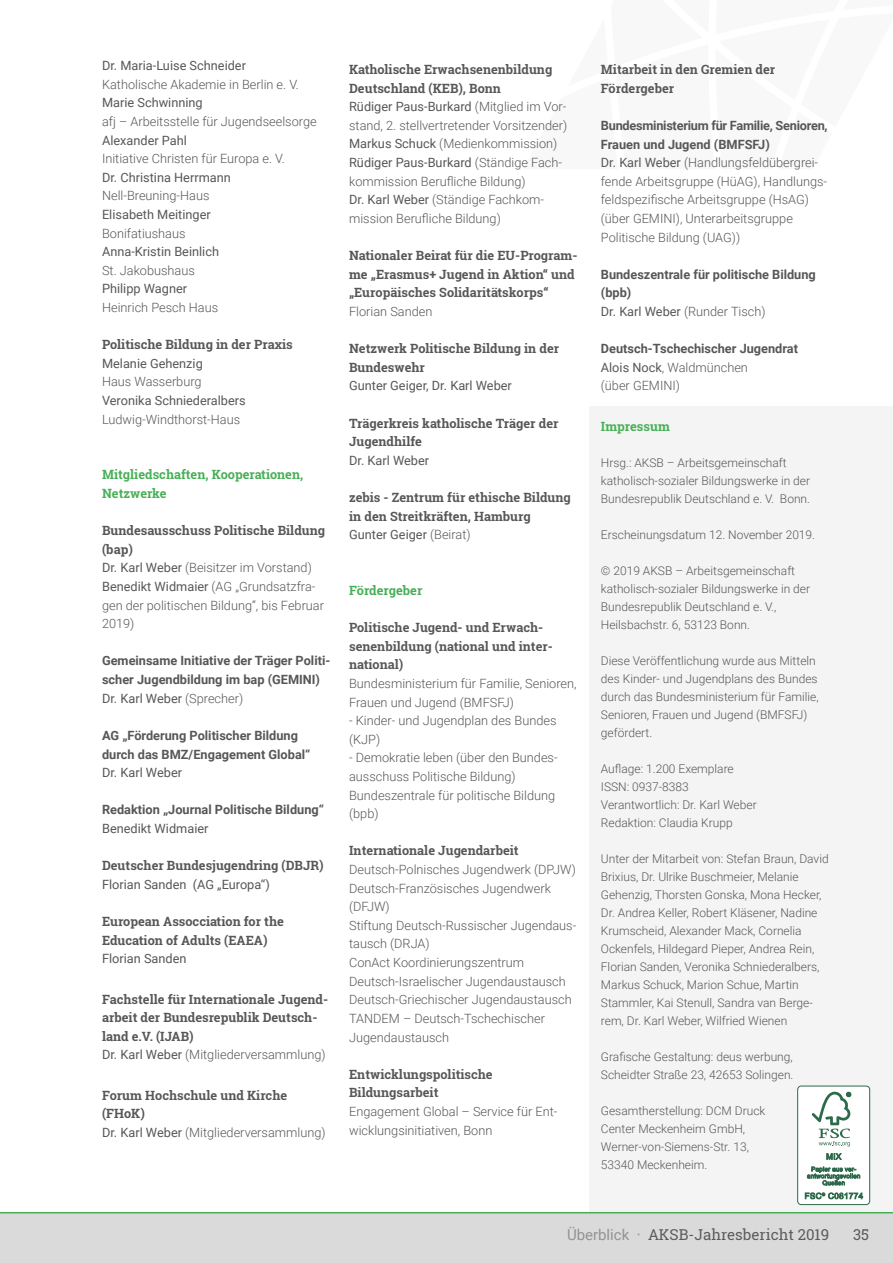
<style>
.page{position:relative;width:893px;height:1263px;background:#fff}
.page>*{position:absolute;margin:0;border:0;box-sizing:border-box;transform-origin:0 0}
.t1{font:15px "Roboto Slab";color:#5c5c5b}
.t2{font:300 12.75px/18.6px "Roboto";color:#575756}
.t3{font:700 12.75px/18.6px "Roboto Slab";color:#575756}
.t4{font:700 12.75px/18.6px "Roboto";color:#575756}
.t5{font:12.75px "Roboto";color:#575756}
.t6{font:700 12.75px/18.6px "Roboto Slab";color:#48af57}
.t7{font:300 12px/18px "Roboto";color:#575756}
.s1{font-weight:400}
.s2{font-weight:300}
.s3{font-weight:700}
.s4{font-family:"Roboto";color:#939392}
.s5{color:#939392}
</style>
<div class="page">
<div style="left:589px;top:406px;width:304px;height:817px;background:#f4f4f4"></div>
<div style="left:0;top:1213px;width:893px;height:50px;background:#dadada"></div>
<hr style="left:0;top:1212px;width:893px;height:1px;background:#48af57">
<div style="left:798px;top:1086px;width:72px;height:118px;background:#fff;border-radius:4px"></div>
<div style="left:797px;top:1086px;width:73px;height:119px;border:1px solid #2d6a4a;border-radius:4px"></div>
<svg style="left:812px;top:1092px;width:39px;height:54px"></svg>
<svg style="left:826px;top:1153px;width:16px;height:7px"></svg>
<svg style="left:807px;top:1166px;width:53px;height:20px"></svg>
<svg style="left:805px;top:1192px;width:58px;height:7px"></svg>
<p class="t5" style="left:102px;top:57px;width:145px">Dr. Maria-Luise Schneider</p>
<p class="t2" style="left:102px;top:74px;width:198px">Katholische Akademie in Berlin e. V.</p>
<p class="t5" style="left:102px;top:94px;width:102px">Marie Schwinning</p>
<p class="t2" style="left:102px;top:112px;width:216px">afj – Arbeitsstelle für Jugendseelsorge</p>
<p class="t5" style="left:102px;top:131px;width:86px">Alexander Pahl</p>
<p class="t2" style="left:102px;top:149px;width:184px">Initiative Christen für Europa e. V.</p>
<p class="t5" style="left:102px;top:168px;width:130px">Dr. Christina Herrmann</p>
<p class="t2" style="left:102px;top:186px;width:109px">Nell-Breuning-Haus</p>
<p class="t5" style="left:102px;top:206px;width:110px">Elisabeth Meitinger</p>
<p class="t2" style="left:102px;top:223px;width:85px">Bonifatiushaus</p>
<p class="t5" style="left:102px;top:243px;width:119px">Anna-Kristin Beinlich</p>
<p class="t2" style="left:102px;top:260px;width:94px">St. Jakobushaus</p>
<p class="t5" style="left:102px;top:280px;width:87px">Philipp Wagner</p>
<p class="t2" style="left:102px;top:298px;width:118px">Heinrich Pesch Haus</p>
<p class="t3" style="left:102px;top:335px;width:192px">Politische Bildung in der Praxis</p>
<p class="t5" style="left:102px;top:354px;width:102px">Melanie Gehenzig</p>
<p class="t2" style="left:102px;top:372px;width:101px">Haus Wasserburg</p>
<p class="t5" style="left:102px;top:392px;width:145px">Veronika Schniederalbers</p>
<p class="t2" style="left:102px;top:409px;width:140px">Ludwig-Windthorst-Haus</p>
<p class="t6" style="left:102px;top:465px;width:203px">Mitgliedschaften, Kooperationen,<br>Netzwerke</p>
<p class="t3" style="left:102px;top:521px;width:225px">Bundesausschuss Politische Bildung (bap)</p>
<p class="t2" style="left:102px;top:558px;width:224px"><span class="s1">Dr. Karl Weber</span> (Beisitzer im Vorstand)<br><span class="s1">Benedikt Widmaier</span> (AG „Grundsatzfra&shy;gen der politischen Bildung“, bis Februar<br>2019)</p>
<p class="t4" style="left:102px;top:651px;width:230px">Gemeinsame Initiative der Träger Politi&shy;scher Jugendbildung im bap (GEMINI)<br><span class="s1">Dr. Karl Weber</span> <span class="s2">(Sprecher)</span></p>
<p class="t4" style="left:102px;top:726px;width:210px">AG „Förderung Politischer Bildung durch das BMZ/Engagement Global“</p>
<p class="t5" style="left:102px;top:764px;width:82px">Dr. Karl Weber</p>
<p class="t4" style="left:102px;top:800px;width:223px">Redaktion „Journal Politische Bildung“</p>
<p class="t5" style="left:102px;top:819px;width:108px">Benedikt Widmaier</p>
<p class="t3" style="left:102px;top:856px;width:223px">Deutscher Bundesjugendring (DBJR)</p>
<p class="t5" style="left:102px;top:875px;width:169px">Florian Sanden (AG „Europa“)</p>
<p class="t3" style="left:102px;top:912px;width:183px">European Assocciation for the<br>Education of Adults (EAEA)</p>
<p class="t5" style="left:102px;top:950px;width:86px">Florian Sanden</p>
<p class="t3" style="left:102px;top:989px;width:228px">Fachstelle für Internationale Jugend&shy;arbeit der Bundesrepublik Deutsch&shy;land e.V. (IJAB)</p>
<p class="t2" style="left:102px;top:1045px;width:225px"><span class="s1">Dr. Karl Weber</span> (Mitgliederversammlung)</p>
<p class="t3" style="left:102px;top:1085px;width:187px">Forum Hochschule und Kirche (FHoK)</p>
<p class="t2" style="left:102px;top:1122px;width:225px"><span class="s1">Dr. Karl Weber</span> (Mitgliederversammlung)</p>
<p class="t3" style="left:349px;top:60px;width:205px">Katholische Erwachsenenbildung<br>Deutschland (KEB), Bonn</p>
<p class="t2" style="left:349px;top:97px;width:220px"><span class="s1">Rüdiger Paus-Burkard</span> (Mitglied im Vor&shy;stand, 2. stellvertretender Vorsitzender)<br><span class="s1">Markus Schuck</span> (Medienkommission)<br><span class="s1">Rüdiger Paus-Burkard</span> (Ständige Fach&shy;kommission Berufliche Bildung)<br><span class="s1">Dr. Karl Weber</span> (Ständige Fachkom&shy;mission Berufliche Bildung)</p>
<p class="t3" style="left:349px;top:246px;width:230px">Nationaler Beirat für die EU-Program&shy;me „Erasmus+ Jugend in Aktion“ und „Europäisches Solidaritätskorps“</p>
<p class="t2" style="left:349px;top:302px;width:85px">Florian Sanden</p>
<p class="t3" style="left:349px;top:339px;width:212px">Netzwerk Politische Bildung in der<br>Bundeswehr</p>
<p class="t5" style="left:349px;top:377px;width:164px">Gunter Geiger, Dr. Karl Weber</p>
<p class="t3" style="left:349px;top:413px;width:211px">Trägerkreis katholische Träger der<br>Jugendhilfe</p>
<p class="t5" style="left:349px;top:451px;width:82px">Dr. Karl Weber</p>
<p class="t3" style="left:349px;top:488px;width:223px">zebis - Zentrum für ethische Bildung in den Streitkräften, Hamburg</p>
<p class="t5" style="left:349px;top:526px;width:123px">Gunter Geiger <span class="s2">(Beirat)</span></p>
<p class="t6" style="left:349px;top:581px;width:75px">Fördergeber</p>
<p class="t3" style="left:349px;top:618px;width:205px">Politische Jugend- und Erwach&shy;senenbildung (national und inter&shy;national)</p>
<p class="t2" style="left:349px;top:674px;width:229px">Bundesministerium für Familie, Senioren,<br>Frauen und Jugend (BMFSFJ)</p>
<p class="t2" style="left:349px;top:711px;width:209px">- Kinder- und Jugendplan des Bundes (KJP)</p>
<p class="t2" style="left:349px;top:748px;width:210px">- Demokratie leben (über den Bundes&shy;ausschuss Politische Bildung)<br>Bundeszentrale für politische Bildung (bpb)</p>
<p class="t3" style="left:349px;top:841px;width:171px">Internationale Jugendarbeit</p>
<p class="t2" style="left:349px;top:860px;width:229px">Deutsch-Polnisches Jugendwerk (DPJW)<br>Deutsch-Französisches Jugendwerk (DFJW)<br>Stiftung Deutsch-Russischer Jugendaus&shy;tausch (DRJA)<br>ConAct Koordinierungszentrum<br>Deutsch-Israelischer Jugendaustausch<br>Deutsch-Griechischer Jugendaustausch<br>TANDEM – Deutsch-Tschechischer<br>Jugendaustausch</p>
<p class="t3" style="left:349px;top:1065px;width:145px">Entwicklungspolitische<br>Bildungsarbeit</p>
<p class="t2" style="left:349px;top:1101px;width:210px">Engagement Global – Service für Ent&shy;wicklungsinitiativen, Bonn</p>
<p class="t3" style="left:601px;top:60px;width:176px">Mitarbeit in den Gremien der<br>Fördergeber</p>
<p class="t2" style="left:601px;top:116px;width:228px"><span class="s3">Bundesministerium für Familie, Senioren, Frauen und Jugend (BMFSFJ)<br></span><span class="s1">Dr. Karl Weber</span> (Handlungsfeldübergrei&shy;fende Arbeitsgruppe (HüAG), Handlungs&shy;feldspezifische Arbeitsgruppe (HsAG) (über GEMINI), Unterarbeitsgruppe Politische Bildung (UAG))</p>
<p class="t4" style="left:601px;top:265px;width:216px">Bundeszentrale für politische Bildung (bpb)<br><span class="s1">Dr. Karl Weber</span> <span class="s2">(Runder Tisch)</span></p>
<p class="t4" style="left:601px;top:339px;width:199px">Deutsch-Tschechischer Jugendrat<br><span class="s1">Alois Nock</span><span class="s2">, Waldmünchen<br>(über GEMINI)</span></p>
<p class="t6" style="left:601px;top:417px;width:71px">Impressum</p>
<p class="t7" style="left:601px;top:453px;width:211px">Hrsg.: AKSB – Arbeitsgemeinschaft katholisch-sozialer Bildungswerke in der<br>Bundesrepublik Deutschland e. V. Bonn.</p>
<p class="t7" style="left:601px;top:525px;width:216px">Erscheinungsdatum 12. November 2019.</p>
<p class="t7" style="left:601px;top:561px;width:211px">© 2019 AKSB – Arbeitsgemeinschaft katholisch-sozialer Bildungswerke in der Bundesrepublik Deutschland e. V., Heilsbachstr. 6, 53123 Bonn.</p>
<p class="t7" style="left:601px;top:651px;width:219px">Diese Veröffentlichung wurde aus Mitteln des Kinder- und Jugendplans des Bundes durch das Bundesministerium für Familie, Senioren, Frauen und Jugend (BMFSFJ) gefördert.</p>
<p class="t7" style="left:601px;top:759px;width:157px">Auflage: 1.200 Exemplare<br>ISSN: 0937-8383<br>Verantwortlich: Dr. Karl Weber<br>Redaktion: Claudia Krupp</p>
<p class="t7" style="left:601px;top:849px;width:229px">Unter der Mitarbeit von: Stefan Braun, David Brixius, Dr. Ulrike Buschmeier, Melanie Gehenzig, Thorsten Gonska, Mona Hecker, Dr. Andrea Keller, Robert Kläsener, Nadine Krumscheid, Alexander Mack, Cornelia Ockenfels, Hildegard Pieper, Andrea Rein, Florian Sanden, Veronika Schniederalbers, Markus Schuck, Marion Schue, Martin Stammler, Kai Stenull, Sandra van Berge&shy;rem, Dr. Karl Weber, Wilfried Wienen</p>
<p class="t7" style="left:601px;top:1047px;width:194px">Grafische Gestaltung: deus werbung,<br>Scheidter Straße 23, 42653 Solingen.</p>
<p class="t7" style="left:601px;top:1101px;width:166px">Gesamtherstellung: DCM Druck<br>Center Meckenheim GmbH,<br>Werner-von-Siemens-Str. 13,<br>53340 Meckenheim.</p>
<p class="t1" style="left:567px;top:1225px;width:264px"><span class="s4">Überblick</span> <span class="s5">·</span> AKSB-Jahresbericht 2019</p>
<p class="t1" style="left:853px;top:1225px;width:18px">35</p>
</div>
